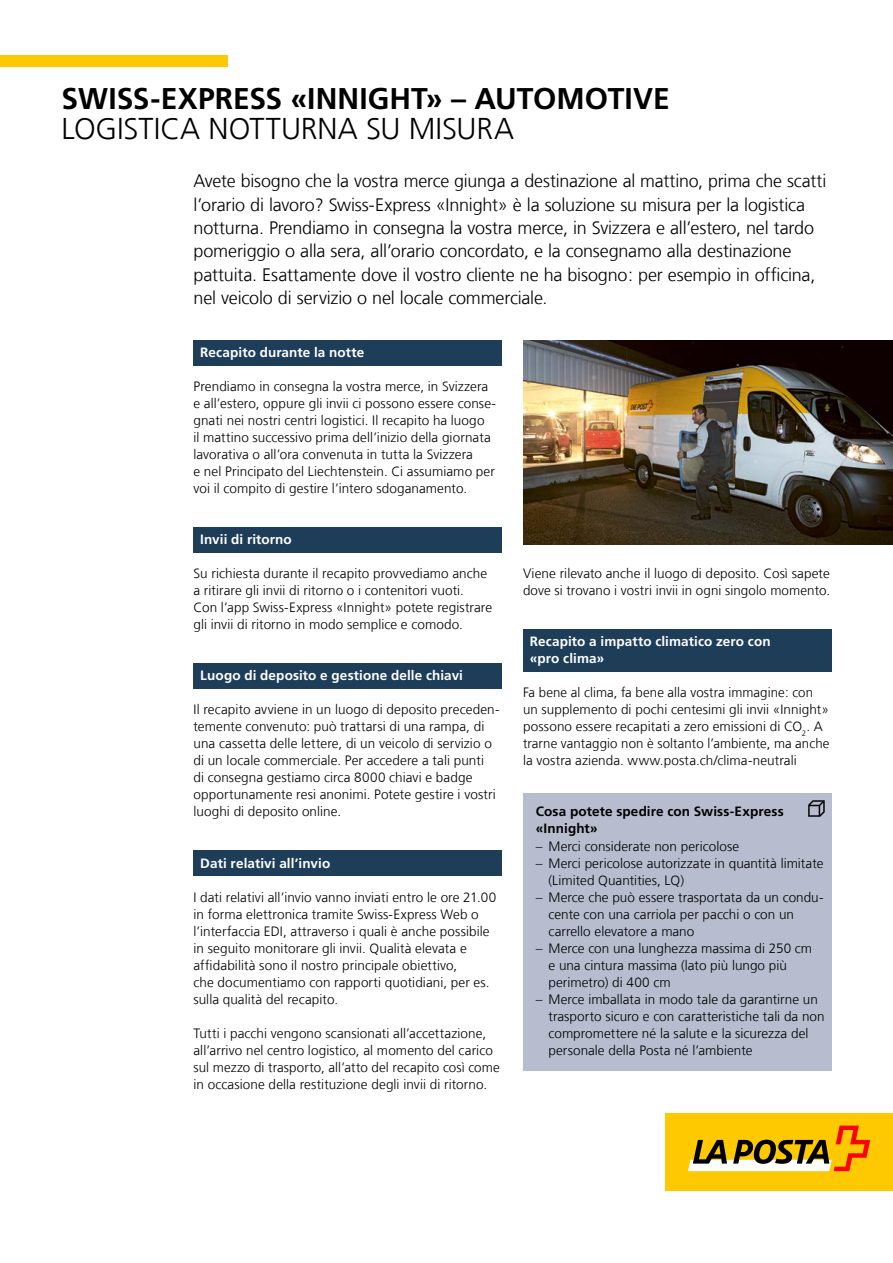
<style>
.page{position:relative;width:893px;height:1263px;background:#fff}
.page>*{position:absolute;margin:0;border:0;box-sizing:border-box;transform-origin:0 0}
.t1{font:700 30px/30px "Frutiger LT Com";color:#000}
.t2{font:300 18px/23.4px "Frutiger LT Com";letter-spacing:-.01em;color:#000}
.t3{font:300 13.5px/17px "Frutiger LT Com";letter-spacing:.005em;color:#000}
.t4{font:700 13.5px/17px "Frutiger LT Com";letter-spacing:.005em;color:#fff}
.t5{font:700 13.5px/17px "Frutiger LT Com";letter-spacing:.01em;color:#000}
.s1{font-weight:300}
</style>
<div class="page">
<div style="left:193px;top:340px;width:309px;height:26px;background:#1d3d59"></div>
<div style="left:193px;top:527px;width:309px;height:26px;background:#1d3d59"></div>
<div style="left:193px;top:663px;width:309px;height:26px;background:#1d3d59"></div>
<div style="left:193px;top:850px;width:309px;height:26px;background:#1d3d59"></div>
<div style="left:523px;top:629px;width:308px;height:43px;background:#1d3d59"></div>
<div style="left:523px;top:793px;width:308px;height:57px;background:#b7bdce"></div>
<div style="left:523px;top:845px;width:308px;height:56px;background:#b7bdce"></div>
<div style="left:523px;top:879px;width:308px;height:73px;background:#b7bdce"></div>
<div style="left:523px;top:930px;width:308px;height:73px;background:#b7bdce"></div>
<div style="left:523px;top:981px;width:308px;height:90px;background:#b7bdce"></div>
<svg style="left:808px;top:800px;width:17px;height:17px"></svg>
<div style="left:665px;top:1113px;width:228px;height:78px;background:#fec900"></div>
<svg style="left:688px;top:1125px;width:182px;height:46px"></svg>
<div style="left:0;top:55px;width:228px;height:12px;background:#fec900"></div>
<img style="left:523px;top:340px;width:370px;height:204px">
<h1 class="t1" style="left:62px;top:83px;width:610px">SWISS-EXPRESS «INNIGHT» – AUTOMOTIVE<br><span class="s1">LOGISTICA NOTTURNA SU MISURA</span></h1>
<p class="t2" style="left:193px;top:169px;width:634px">Avete bisogno che la vostra merce giunga a destinazione al mattino, prima che scatti l’orario di lavoro? Swiss-Express «Innight» è la soluzione su misura per la logistica notturna. Prendiamo in consegna la vostra merce, in Svizzera e all’estero, nel tardo pomeriggio o alla sera, all’orario concordato, e la consegnamo alla destinazione pattuita. Esattamente dove il vostro cliente ne ha bisogno: per esempio in officina, nel veicolo di servizio o nel locale commerciale.</p>
<h2 class="t4" style="left:200px;top:344px;width:166px">Recapito durante la notte</h2>
<p class="t3" style="left:193px;top:378px;width:303px">Prendiamo in consegna la vostra merce, in Svizzera e all’estero, oppure gli invii ci possono essere conse&shy;gnati nei nostri centri logistici. Il recapito ha luogo<br>il mattino successivo prima dell’inizio della giornata lavorativa o all’ora convenuta in tutta la Svizzera<br>e nel Principato del Liechtenstein. Ci assumiamo per voi il compito di gestire l’intero sdoganamento.</p>
<h2 class="t4" style="left:200px;top:531px;width:93px">Invii di ritorno</h2>
<p class="t3" style="left:193px;top:565px;width:300px">Su richiesta durante il recapito provvediamo anche a ritirare gli invii di ritorno o i contenitori vuoti.<br>Con l’app Swiss-Express «Innight» potete registrare gli invii di ritorno in modo semplice e comodo.</p>
<h2 class="t4" style="left:200px;top:667px;width:264px">Luogo di deposito e gestione delle chiavi</h2>
<p class="t3" style="left:193px;top:701px;width:306px">Il recapito avviene in un luogo di deposito preceden&shy;temente convenuto: può trattarsi di una rampa, di una cassetta delle lettere, di un veicolo di servizio o di un locale commerciale. Per accedere a tali punti<br>di consegna gestiamo circa 8000 chiavi e badge opportunamente resi anonimi. Potete gestire i vostri luoghi di deposito online.</p>
<h2 class="t4" style="left:200px;top:854px;width:131px">Dati relativi all’invio</h2>
<p class="t3" style="left:193px;top:888px;width:304px">I dati relativi all’invio vanno inviati entro le ore 21.00 in forma elettronica tramite Swiss-Express Web o l’interfaccia EDI, attraverso i quali è anche possibile in seguito monitorare gli invii. Qualità elevata e affidabilità sono il nostro principale obiettivo,<br>che documentiamo con rapporti quotidiani, per es. sulla qualità del recapito.</p>
<p class="t3" style="left:193px;top:1024px;width:308px">Tutti i pacchi vengono scansionati all’accettazione, all’arrivo nel centro logistico, al momento del carico sul mezzo di trasporto, all’atto del recapito così come in occasione della restituzione degli invii di ritorno.</p>
<p class="t3" style="left:523px;top:565px;width:309px">Viene rilevato anche il luogo di deposito. Così sapete dove si trovano i vostri invii in ogni singolo momento.</p>
<h2 class="t4" style="left:530px;top:633px;width:242px">Recapito a impatto climatico zero con «pro clima»</h2>
<p class="t3" style="left:523px;top:684px;width:308px">Fa bene al clima, fa bene alla vostra immagine: con un supplemento di pochi centesimi gli invii «Innight» possono essere recapitati a zero emissioni di CO<sub>2</sub>. A trarne vantaggio non è soltanto l’ambiente, ma anche la vostra azienda. www.posta.ch/clima-neutrali</p>
<h3 class="t5" style="left:536px;top:803px;width:249px">Cosa potete spedire con Swiss-Express «Innight»</h3>
<p class="t3" style="left:536px;top:837px;width:205px">– Merci considerate non pericolose</p>
<p class="t3" style="left:549px;top:854px;width:276px;text-indent:-13px">– Merci pericolose autorizzate in quantità limitate (Limited Quantities, LQ)</p>
<p class="t3" style="left:549px;top:888px;width:275px;text-indent:-13px">– Merce che può essere trasportata da un condu&shy;cente con una carriola per pacchi o con un carrello elevatore a mano</p>
<p class="t3" style="left:549px;top:939px;width:265px;text-indent:-13px">– Merce con una lunghezza massima di 250 cm e una cintura massima (lato più lungo più perimetro) di 400 cm</p>
<p class="t3" style="left:549px;top:990px;width:278px;text-indent:-13px">– Merce imballata in modo tale da garantirne un trasporto sicuro e con caratteristiche tali da non compromettere né la salute e la sicurezza del personale della Posta né l’ambiente</p>
</div>
